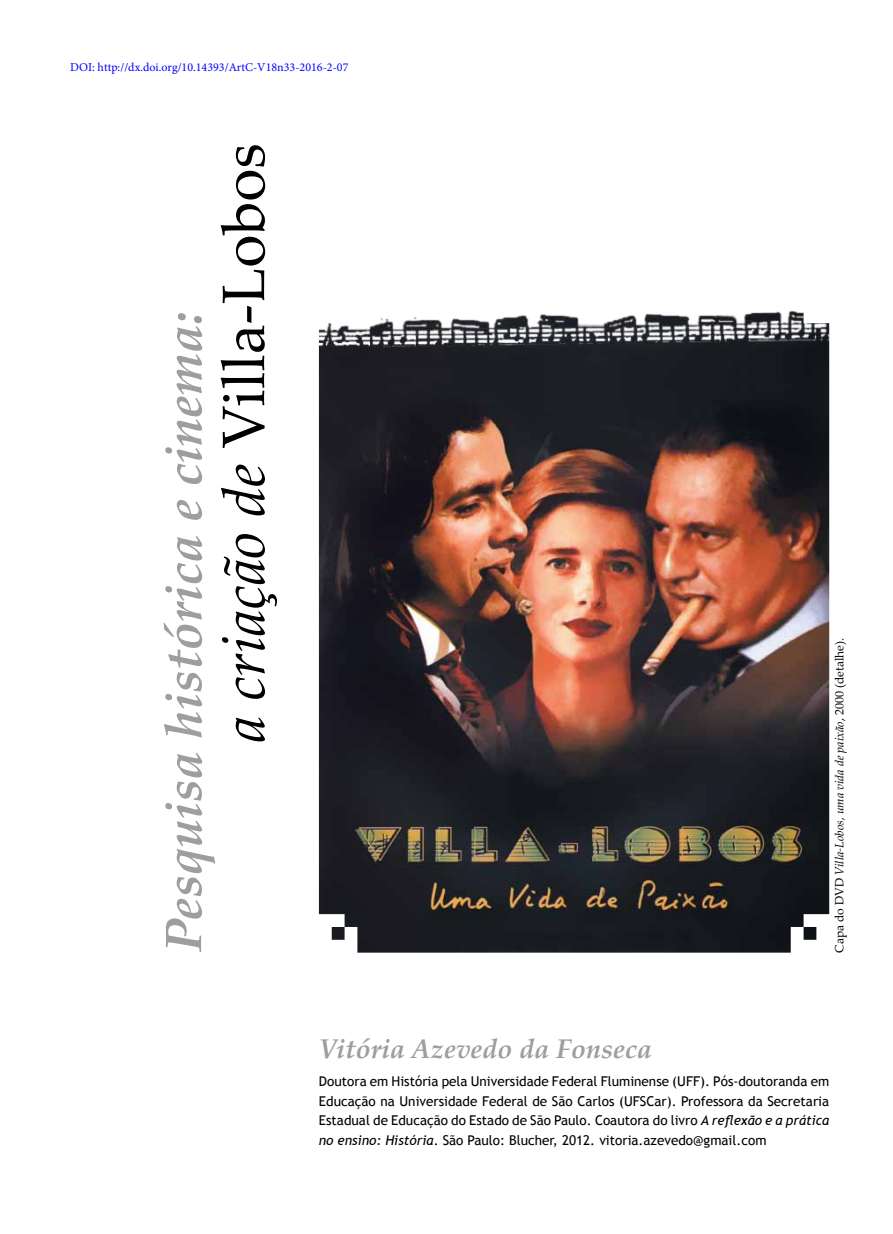
<style>
.page{position:relative;width:893px;height:1234px;background:#fff}
.page>*{position:absolute;margin:0;border:0;box-sizing:border-box;transform-origin:0 0}
.t1{font:60px "Palatino Linotype";color:#000}
.t2{font:italic 700 51px "Palatino Linotype";color:#9c9e9f}
.t3{font:italic 700 27px "Palatino Linotype";color:#9c9e9f}
.t4{font:13.5px/19.5px "Trebuchet MS";color:#000;text-align:justify}
.t5{font:12px "Minion Pro";color:#00f}
.t6{font:italic 12px "Palatino Linotype";color:#000}
.s1{font-style:italic}
.s2{font-style:normal}
</style>
<div class="page">
<img style="left:319px;top:311px;width:510px;height:641px">
<p class="t5" style="left:70px;top:59px;width:280px">DOI: http://dx.doi.org/10.14393/ArtC-V18n33-2016-2-07</p>
<h1 class="t1" style="left:201px;top:742px;width:600px;rotate:-90deg"><span class="s1">a criação de</span> Villa-Lobos</h1>
<h2 class="t2" style="left:147px;top:952px;width:642px;rotate:-90deg">Pesquisa histórica e cinema:</h2>
<p class="t6" style="left:831px;top:952px;width:316px;rotate:-90deg"><span class="s2">Capa do DVD</span> Villa-Lobos, uma vida de paixão<span class="s2">, 2000 (detalhe).</span></p>
<h3 class="t3" style="left:319px;top:1029px;width:335px">Vitória Azevedo da Fonseca</h3>
<p class="t4" style="left:319px;top:1071px;width:512px">Doutora em História pela Universidade Federal Fluminense (UFF). Pós-doutoranda em Educação na Universidade Federal de São Carlos (UFSCar). Professora da Secretaria Estadual de Educação do Estado de São Paulo. Coautora do livro <span class="s1">A reflexão e a prática no ensino: História</span>. São Paulo: Blucher, 2012. vitoria.azevedo@gmail.com</p>
</div>
